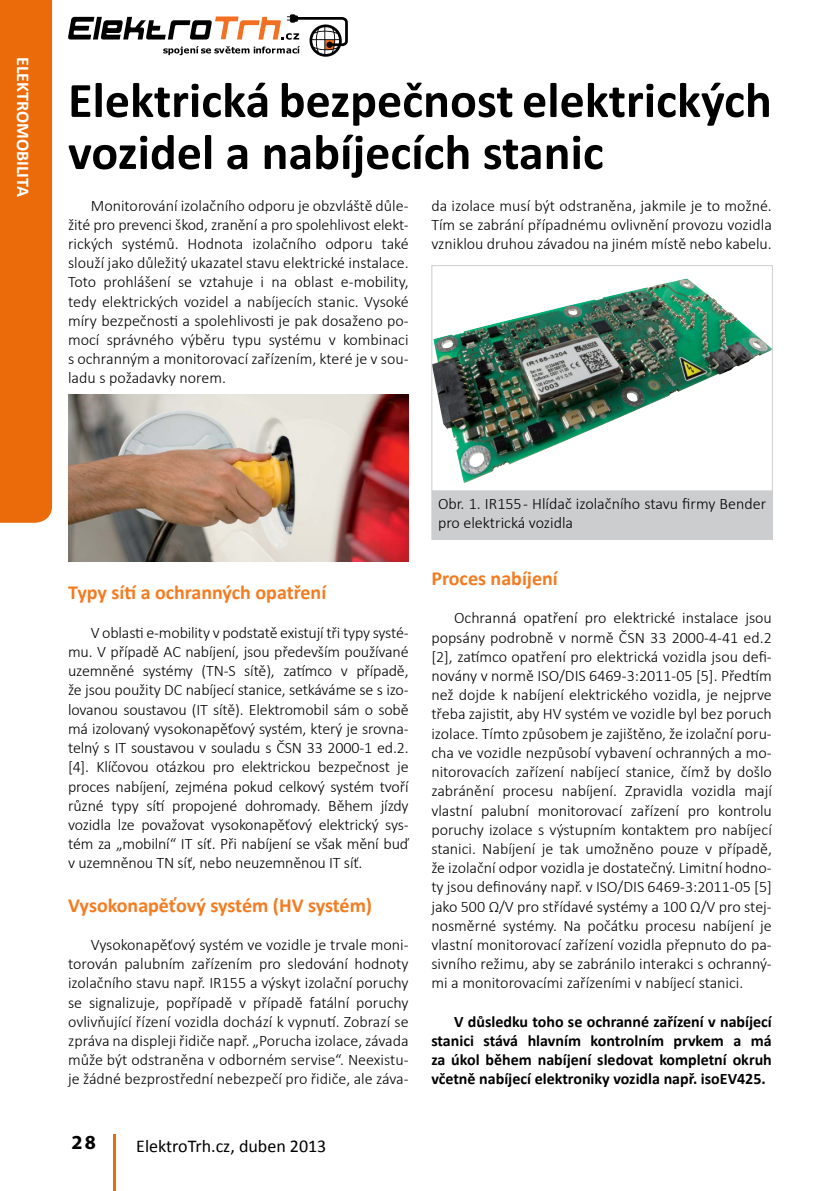
<style>
.page{position:relative;width:840px;height:1191px;background:#fff}
.page>*{position:absolute;margin:0;border:0;box-sizing:border-box;transform-origin:0 0}
.text_9_12_další{font:700 50px/52px "Calibri";color:#000}
.text_9_12_další-2{font:700 20px "Calibri";color:#f47b20}
.t1{font:700 20px "Myriad Pro";color:#000}
.t2{font:18px "Calibri";color:#000}
.text_9_12_další-3{font:700 18px "Calibri";color:#fff}
.text_9_12_další-4{font:300 16px/19.2px "Calibri";color:#000;text-align:justify}
.text_9_12_další-5{font:700 16px/19.2px "Calibri";color:#000;text-align:justify}
</style>
<div class="page">
<svg style="left:113px;top:1134px;width:3px;height:57px"></svg>
<svg style="left:68px;top:14px;width:279px;height:43px"></svg>
<div style="left:0;top:0;width:52px;height:523px;background:#eb6a0a"></div>
<img style="left:68px;top:394px;width:340px;height:167px">
<img style="left:433px;top:284px;width:337px;height:199px">
<div style="left:431px;top:265px;width:341px;height:226px;border:1px solid #cbcdce"></div>
<div style="left:431px;top:491px;width:341px;height:48px;background:#cbcdce"></div>
<div style="left:431px;top:490px;width:341px;height:50px;border:1px solid #cbcdce"></div>
<p class="text_9_12_další-3" style="left:34px;top:57px;width:141px;rotate:90deg">ELEKTROMOBILITA</p>
<p class="text_9_12_další" style="left:68px;top:74px;width:704px">Elektrická bezpečnost elektrických vozidel a nabíjecích stanic</p>
<p class="text_9_12_další-4" style="left:68px;top:195px;width:342px;text-indent:23px">Monitorování izolačního odporu je obzvláště důle&shy;žité pro prevenci škod, zranění a pro spolehlivost elekt&shy;rických systémů. Hodnota izolačního odporu také slouží jako důležitý ukazatel stavu elektrické instalace.<br>Toto prohlášení se vztahuje i na oblast e-mobility, tedy elektrických vozidel a nabíjecích stanic. Vysoké míry bezpečnosti a spolehlivosti je pak dosaženo po&shy;mocí správného výběru typu systému v kombinaci s ochranným a monitorovací zařízením, které je v sou&shy;ladu s požadavky norem.</p>
<p class="text_9_12_další-4" style="left:431px;top:195px;width:342px">da izolace musí být odstraněna, jakmile je to možné.<br>Tím se zabrání případnému ovlivnění provozu vozidla vzniklou druhou závadou na jiném místě nebo kabelu.</p>
<p class="text_9_12_další-2" style="left:68px;top:580px;width:259px">Typy sítí a ochranných opatření</p>
<p class="text_9_12_další-4" style="left:68px;top:623px;width:342px;text-indent:23px">V oblasti e-mobility v podstatě existují tři typy systé&shy;mu. V případě AC nabíjení, jsou především používané uzemněné systémy (TN-S sítě), zatímco v případě, že jsou použity DC nabíjecí stanice, setkáváme se s izo&shy;lovanou soustavou (IT sítě). Elektromobil sám o sobě má izolovaný vysokonapěťový systém, který je srovna&shy;telný s IT soustavou v souladu s ČSN 33 2000-1 ed.2. [4]. Klíčovou otázkou pro elektrickou bezpečnost je proces nabíjení, zejména pokud celkový systém tvoří různé typy sítí propojené dohromady. Během jízdy vozidla lze považovat vysokonapěťový elektrický sys&shy;tém za „mobilní“ IT síť. Při nabíjení se však mění buď v uzemněnou TN síť, nebo neuzemněnou IT síť.</p>
<p class="text_9_12_další-2" style="left:68px;top:892px;width:305px">Vysokonapěťový systém (HV systém)</p>
<p class="text_9_12_další-4" style="left:68px;top:935px;width:342px;text-indent:23px">Vysokonapěťový systém ve vozidle je trvale moni&shy;torován palubním zařízením pro sledování hodnoty izolačního stavu např. IR155 a výskyt izolační poruchy se signalizuje, popřípadě v případě fatální poruchy ovlivňující řízení vozidla dochází k vypnutí. Zobrazí se zpráva na displeji řidiče např. „Porucha izolace, závada může být odstraněna v odborném servise“. Neexistu&shy;je žádné bezprostřední nebezpečí pro řidiče, ale záva-</p>
<p class="t1" style="left:72px;top:1129px;width:26px">28</p>
<p class="t2" style="left:136px;top:1134px;width:192px">ElektroTrh.cz, duben 2013</p>
<p class="text_9_12_další-4" style="left:438px;top:494px;width:329px">Obr. 1. IR155 - Hlídač izolačního stavu firmy Bender pro elektrická vozidla</p>
<p class="text_9_12_další-2" style="left:431px;top:565px;width:128px">Proces nabíjení</p>
<p class="text_9_12_další-4" style="left:431px;top:608px;width:342px;text-indent:23px">Ochranná opatření pro elektrické instalace jsou popsány podrobně v normě ČSN 33 2000-4-41 ed.2 [2], zatímco opatření pro elektrická vozidla jsou defi&shy;novány v normě ISO/DIS 6469-3:2011-05 [5]. Předtím než dojde k nabíjení elektrického vozidla, je nejprve třeba zajistit, aby HV systém ve vozidle byl bez poruch izolace. Tímto způsobem je zajištěno, že izolační poru&shy;cha ve vozidle nezpůsobí vybavení ochranných a mo&shy;nitorovacích zařízení nabíjecí stanice, čímž by došlo zabránění procesu nabíjení. Zpravidla vozidla mají vlastní palubní monitorovací zařízení pro kontrolu poruchy izolace s výstupním kontaktem pro nabíjecí stanici. Nabíjení je tak umožněno pouze v případě, že izolační odpor vozidla je dostatečný. Limitní hodno&shy;ty jsou definovány např. v ISO/DIS 6469-3:2011-05 [5] jako 500 Ω/V pro střídavé systémy a 100 Ω/V pro stej&shy;nosměrné systémy. Na počátku procesu nabíjení je vlastní monitorovací zařízení vozidla přepnuto do pa&shy;sivního režimu, aby se zabránilo interakci s ochranný&shy;mi a monitorovacími zařízeními v nabíjecí stanici.</p>
<p class="text_9_12_další-5" style="left:431px;top:1012px;width:342px;text-indent:23px">V důsledku toho se ochranné zařízení v nabíjecí stanici stává hlavním kontrolním prvkem a má za úkol během nabíjení sledovat kompletní okruh včetně nabíjecí elektroniky vozidla např. isoEV425.</p>
</div>
